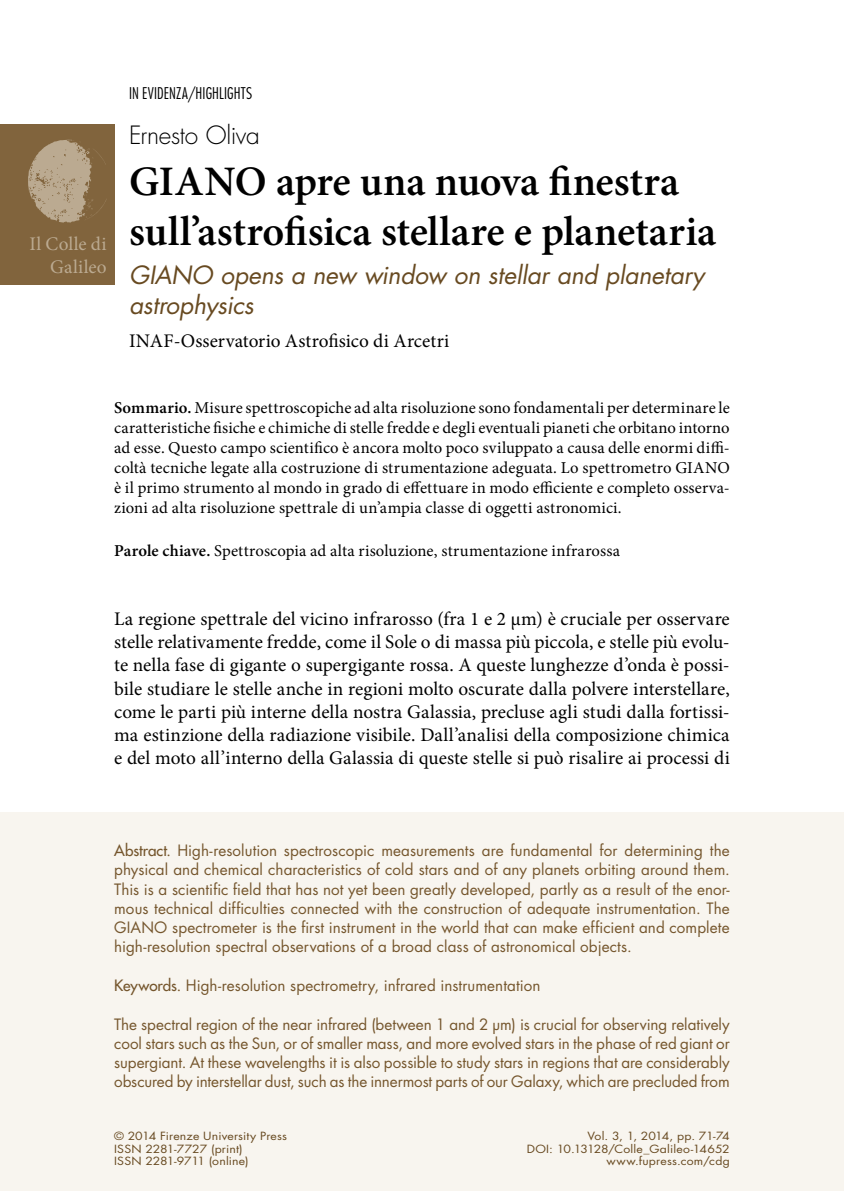
<style>
.page{position:relative;width:844px;height:1191px;background:#fff}
.page>*{position:absolute;margin:0;border:0;box-sizing:border-box;transform-origin:0 0}
.t1{font:600 42px/50.4px "Minion Pro";letter-spacing:-.005em;color:#000}
.t2{font:italic 24.5px/29.4px "Futura Std";letter-spacing:-.005em;color:#684a21}
.t3{font:300 24.5px "Futura Std";letter-spacing:-.015em;color:#000}
.t4{font:19.25px/23.1px "Minion Pro";letter-spacing:.005em;color:#000;text-align:justify}
.t5{font:19.25px/23.1px "Minion Pro";letter-spacing:.015em;color:#bbaa91;text-align:right}
.t6{font:16.62px/19.9px "Minion Pro";letter-spacing:.01em;color:#000;text-align:justify}
.t7{font:300 condensed 15.75px "Futura Std";letter-spacing:.01em;color:#000}
.t8{font:15.22px/19.2px "Futura Std";color:#75562d;text-align:justify}
.t9{font:11.03px "Futura Std";letter-spacing:.01em;color:#684a21;scale:1.11 1}
.t10{font:11.03px "Futura Std";letter-spacing:-.035em;color:#684a21;scale:1.11 1}
.s1{font-weight:600}
.s2{font-weight:500}
</style>
<div class="page">
<div style="left:0;top:812px;width:843px;height:379px;background:#f8f5ef"></div>
<div style="left:0;top:124px;width:114px;height:160px;background:#81643d"></div>
<svg style="left:28px;top:139px;width:79px;height:84px"></svg>
<p class="t5" style="left:29px;top:233px;width:79px">Il Colle di<br>Galileo</p>
<p class="t7" style="left:129px;top:84px;width:125px">IN EVIDENZA/HIGHLIGHTS</p>
<h2 class="t3" style="left:129px;top:120px;width:132px">Ernesto Oliva</h2>
<h1 class="t1" style="left:129px;top:156px;width:588px">GIANO apre una nuova finestra sull’astrofisica stellare e planetaria</h1>
<h2 class="t2" style="left:129px;top:261px;width:576px">GIANO opens a new window on stellar and planetary astrophysics</h2>
<p class="t4" style="left:129px;top:329px;width:321px">INAF-Osservatorio Astrofisico di Arcetri</p>
<p class="t6" style="left:114px;top:398px;width:617px"><span class="s1">Sommario.</span> Misure spettroscopiche ad alta risoluzione sono fondamentali per determinare le caratteristiche fisiche e chimiche di stelle fredde e degli eventuali pianeti che orbitano intorno ad esse. Questo campo scientifico è ancora molto poco sviluppato a causa delle enormi diffi&shy;coltà tecniche legate alla costruzione di strumentazione adeguata. Lo spettrometro GIANO è il primo strumento al mondo in grado di effettuare in modo efficiente e completo osserva&shy;zioni ad alta risoluzione spettrale di un’ampia classe di oggetti astronomici.</p>
<p class="t6" style="left:114px;top:541px;width:507px"><span class="s1">Parole chiave.</span> Spettroscopia ad alta risoluzione, strumentazione infrarossa</p>
<p class="t4" style="left:114px;top:607px;width:617px">La regione spettrale del vicino infrarosso (fra 1 e 2 μm) è cruciale per osservare stelle relativamente fredde, come il Sole o di massa più piccola, e stelle più evolu&shy;te nella fase di gigante o supergigante rossa. A queste lunghezze d’onda è possi&shy;bile studiare le stelle anche in regioni molto oscurate dalla polvere interstellare, come le parti più interne della nostra Galassia, precluse agli studi dalla fortissi&shy;ma estinzione della radiazione visibile. Dall’analisi della composizione chimica e del moto all’interno della Galassia di queste stelle si può risalire ai processi di</p>
<p class="t8" style="left:114px;top:841px;width:617px"><span class="s2">Abstract.</span> High-resolution spectroscopic measurements are fundamental for determining the physical and chemical characteristics of cold stars and of any planets orbiting around them.<br>This is a scientific field that has not yet been greatly developed, partly as a result of the enor&shy;mous technical difficulties connected with the construction of adequate instrumentation. The GIANO spectrometer is the first instrument in the world that can make efficient and complete high-resolution spectral observations of a broad class of astronomical objects.</p>
<p class="t8" style="left:114px;top:976px;width:427px"><span class="s2">Keywords.</span> High-resolution spectrometry, infrared instrumentation</p>
<p class="t8" style="left:114px;top:1014px;width:617px">The spectral region of the near infrared (between 1 and 2 μm) is crucial for observing relatively cool stars such as the Sun, or of smaller mass, and more evolved stars in the phase of red giant or supergiant. At these wavelengths it is also possible to study stars in regions that are considerably obscured by interstellar dust, such as the innermost parts of our Galaxy, which are precluded from</p>
<p class="t9" style="left:114px;top:1129px;width:157px">© 2014 Firenze University Press</p>
<p class="t10" style="left:587px;top:1129px;width:130px">Vol. 3, 1, 2014, pp. 71-74</p>
<p class="t9" style="left:114px;top:1141px;width:117px">ISSN 2281-7727 (print)</p>
<p class="t9" style="left:526px;top:1141px;width:184px">DOI: 10.13128/Colle_Galileo-14652</p>
<p class="t9" style="left:114px;top:1153px;width:123px">ISSN 2281-9711 (online)</p>
<p class="t9" style="left:606px;top:1153px;width:113px">www.fupress.com/cdg</p>
</div>
